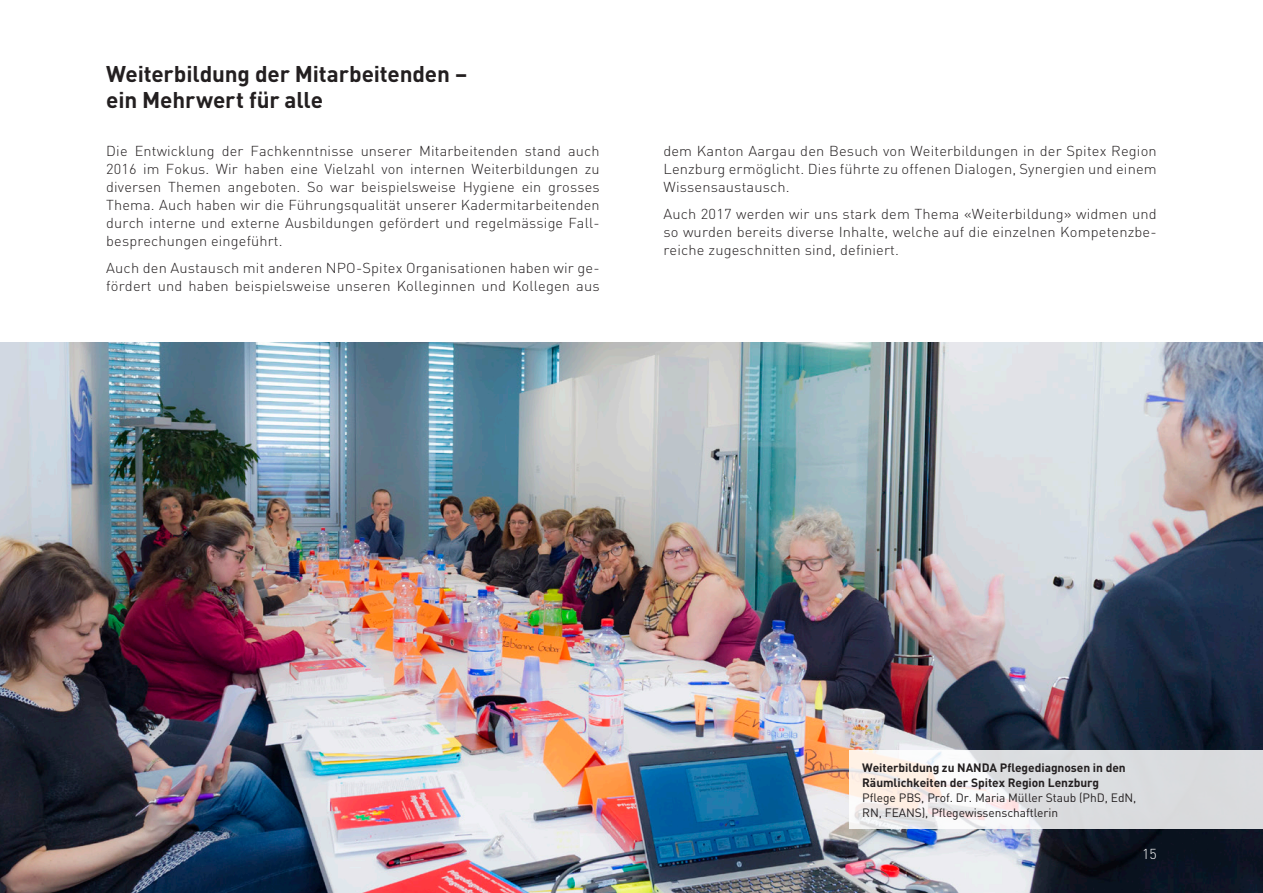
<style>
.page{position:relative;width:1263px;height:893px;background:#fff}
.page>*{position:absolute;margin:0;border:0;box-sizing:border-box;transform-origin:0 0}
.t1{font:700 22.5px/25.5px "DIN";letter-spacing:-.01em;color:#231f20}
.t2{font:300 14.25px/18px "DIN";letter-spacing:.01em;color:#231f20;text-align:justify}
.t3{font:300 14.25px "DIN";color:#fff}
.t4{font:700 12px/15px "DIN";letter-spacing:-.005em;color:#231f20}
.t5{font:12px/15px "DIN";letter-spacing:-.005em;color:#231f20}
</style>
<div class="page">
<img style="left:0;top:342px;width:1263px;height:551px">
<svg style="left:849px;top:750px;width:414px;height:79px;fill:#dbdddf"></svg>
<h1 class="t1" style="left:106px;top:61px;width:362px">Weiterbildung der Mitarbeitenden – ein Mehrwert für alle</h1>
<p class="t2" style="left:106px;top:142px;width:495px">Die Entwicklung der Fachkenntnisse unserer Mitarbeitenden stand auch 2016 im Fokus. Wir haben eine Vielzahl von internen Weiterbildungen zu diversen Themen angeboten. So war beispielsweise Hygiene ein grosses Thema. Auch haben wir die Führungsqualität unserer Kadermitarbeitenden durch interne und externe Ausbildungen gefördert und regelmässige Fall&shy;besprechungen eingeführt.</p>
<p class="t2" style="left:106px;top:259px;width:495px">Auch den Austausch mit anderen NPO-Spitex Organisationen haben wir ge&shy;fördert und haben beispielsweise unseren Kolleginnen und Kollegen aus</p>
<p class="t2" style="left:663px;top:142px;width:495px">dem Kanton Aargau den Besuch von Weiterbildungen in der Spitex Region Lenzburg ermöglicht. Dies führte zu offenen Dialogen, Synergien und einem Wissensaustausch.</p>
<p class="t2" style="left:663px;top:205px;width:495px">Auch 2017 werden wir uns stark dem Thema «Weiterbildung» widmen und so wurden bereits diverse Inhalte, welche auf die einzelnen Kompetenzbe&shy;reiche zugeschnitten sind, definiert.</p>
<p class="t4" style="left:862px;top:760px;width:265px">Weiterbildung zu NANDA Pflegediagnosen in den<br>Räumlichkeiten der Spitex Region Lenzburg</p>
<p class="t5" style="left:862px;top:790px;width:276px">Pflege PBS, Prof. Dr. Maria Müller Staub (PhD, EdN,<br>RN, FEANS), Pflegewissenschaftlerin</p>
<p class="t3" style="left:1142px;top:845px;width:16px">15</p>
</div>
